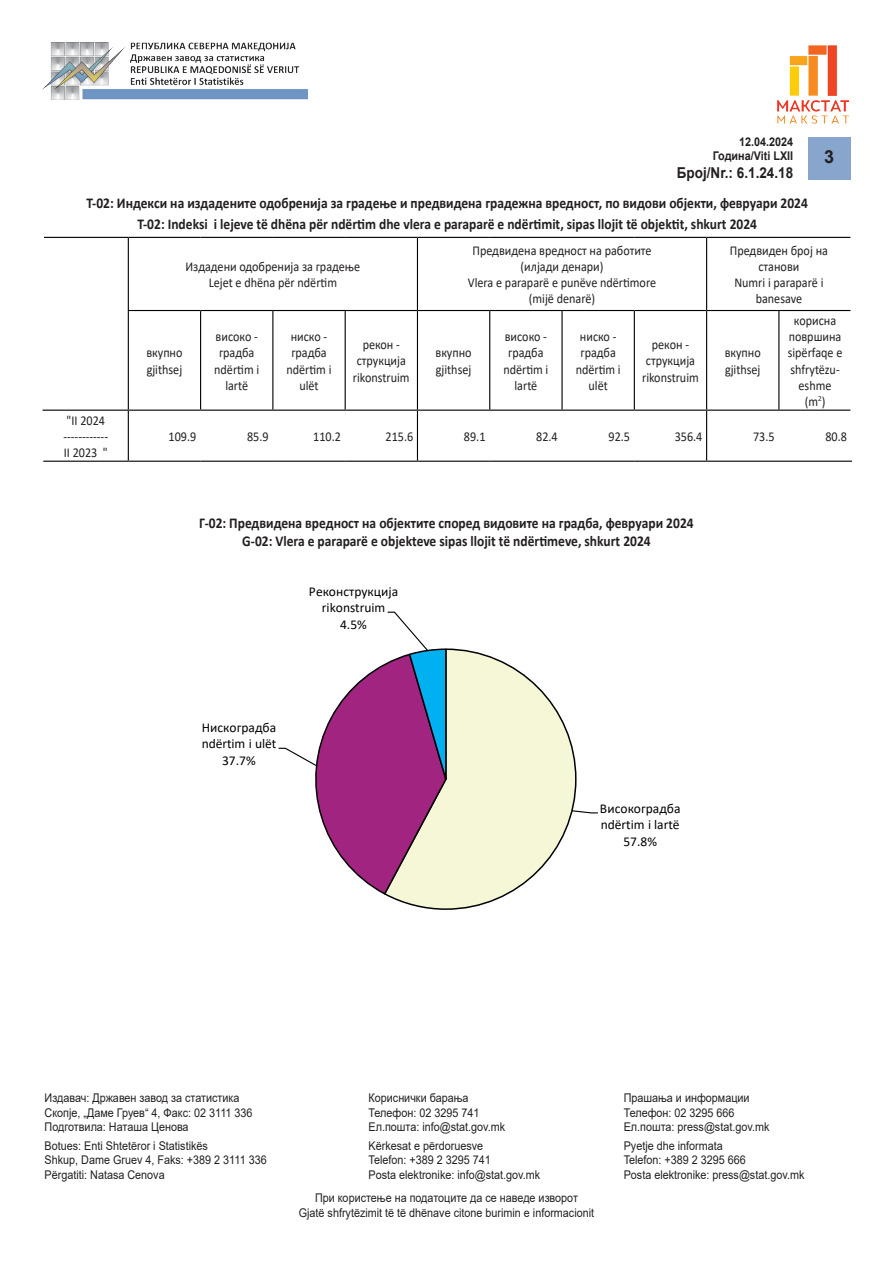
<style>
.page{position:relative;width:893px;height:1263px;background:#fff}
.page>*{position:absolute;margin:0;border:0;box-sizing:border-box;transform-origin:0 0}
.t1{font:700 18px "Arial";color:#231f20}
.t2{font:700 15px/18px "Calibri";color:#231f20;text-align:center;scale:.9 1}
.t3{font:700 15px "Arial";color:#231f20;scale:.9 1}
.t4{font:13.5px/16.2px "Calibri";color:#231f20;text-align:center;scale:.9 1}
.t5{font:13.5px/16.5px "Calibri";color:#000;text-align:center}
.t6{font:12px/14.4px "Arial";color:#231f20;scale:.9 1}
.t7{font:700 12px/14.4px "Arial";color:#231f20;text-align:right;scale:.9 1}
</style>
<div class="page">
<div style="left:808px;top:137px;width:42px;height:42px;background:#88a6cd"></div>
<img style="left:43px;top:43px;width:265px;height:57px">
<img style="left:777px;top:45px;width:73px;height:79px">
<hr style="left:128px;top:238px;width:1px;height:72px;background:#000">
<hr style="left:417px;top:238px;width:1px;height:72px;background:#000">
<hr style="left:706px;top:238px;width:1px;height:72px;background:#000">
<hr style="left:128px;top:311px;width:1px;height:99px;background:#000">
<hr style="left:200px;top:311px;width:1px;height:99px;background:#000">
<hr style="left:272px;top:311px;width:1px;height:99px;background:#000">
<hr style="left:345px;top:311px;width:1px;height:99px;background:#000">
<hr style="left:417px;top:311px;width:1px;height:99px;background:#000">
<hr style="left:489px;top:311px;width:1px;height:99px;background:#000">
<hr style="left:561px;top:311px;width:2px;height:99px;background:#000">
<hr style="left:634px;top:311px;width:1px;height:99px;background:#000">
<hr style="left:706px;top:311px;width:1px;height:99px;background:#000">
<hr style="left:778px;top:311px;width:1px;height:99px;background:#000">
<hr style="left:128px;top:411px;width:1px;height:50px;background:#000">
<hr style="left:417px;top:411px;width:1px;height:50px;background:#000">
<hr style="left:706px;top:411px;width:1px;height:50px;background:#000">
<hr style="left:44px;top:237px;width:84px;height:1px;background:#000">
<hr style="left:128px;top:237px;width:73px;height:1px;background:#000">
<hr style="left:201px;top:237px;width:72px;height:1px;background:#000">
<hr style="left:273px;top:237px;width:72px;height:1px;background:#000">
<hr style="left:345px;top:237px;width:72px;height:1px;background:#000">
<hr style="left:417px;top:237px;width:73px;height:1px;background:#000">
<hr style="left:490px;top:237px;width:72px;height:1px;background:#000">
<hr style="left:562px;top:237px;width:72px;height:1px;background:#000">
<hr style="left:634px;top:237px;width:73px;height:1px;background:#000">
<hr style="left:707px;top:237px;width:72px;height:1px;background:#000">
<hr style="left:779px;top:237px;width:71px;height:1px;background:#000">
<hr style="left:128px;top:310px;width:73px;height:1px;background:#000">
<hr style="left:201px;top:310px;width:72px;height:1px;background:#000">
<hr style="left:273px;top:310px;width:72px;height:1px;background:#000">
<hr style="left:345px;top:310px;width:72px;height:1px;background:#000">
<hr style="left:417px;top:310px;width:73px;height:1px;background:#000">
<hr style="left:490px;top:310px;width:72px;height:1px;background:#000">
<hr style="left:562px;top:310px;width:72px;height:1px;background:#000">
<hr style="left:634px;top:310px;width:73px;height:1px;background:#000">
<hr style="left:707px;top:310px;width:72px;height:1px;background:#000">
<hr style="left:779px;top:310px;width:71px;height:1px;background:#000">
<hr style="left:43px;top:410px;width:85px;height:1px;background:#000">
<hr style="left:128px;top:410px;width:73px;height:1px;background:#000">
<hr style="left:201px;top:410px;width:72px;height:1px;background:#000">
<hr style="left:273px;top:410px;width:72px;height:1px;background:#000">
<hr style="left:345px;top:410px;width:72px;height:1px;background:#000">
<hr style="left:417px;top:410px;width:73px;height:1px;background:#000">
<hr style="left:490px;top:410px;width:72px;height:1px;background:#000">
<hr style="left:562px;top:410px;width:72px;height:1px;background:#000">
<hr style="left:634px;top:410px;width:73px;height:1px;background:#000">
<hr style="left:707px;top:410px;width:72px;height:1px;background:#000">
<hr style="left:779px;top:410px;width:71px;height:1px;background:#000">
<hr style="left:43px;top:461px;width:85px;height:1px;background:#000">
<hr style="left:128px;top:461px;width:73px;height:1px;background:#000">
<hr style="left:201px;top:461px;width:72px;height:1px;background:#000">
<hr style="left:273px;top:461px;width:72px;height:1px;background:#000">
<hr style="left:345px;top:461px;width:72px;height:1px;background:#000">
<hr style="left:417px;top:461px;width:73px;height:1px;background:#000">
<hr style="left:490px;top:461px;width:72px;height:1px;background:#000">
<hr style="left:562px;top:461px;width:72px;height:1px;background:#000">
<hr style="left:634px;top:461px;width:73px;height:1px;background:#000">
<hr style="left:707px;top:461px;width:72px;height:1px;background:#000">
<hr style="left:779px;top:461px;width:73px;height:1px;background:#000">
<svg style="left:278px;top:611px;width:320px;height:299px"></svg>
<p class="t7" style="left:713px;top:134px;width:91px">12.04.2024<br>Година/Viti LXII</p>
<p class="t3" style="left:677px;top:162px;width:131px">Број/Nr.: 6.1.24.18</p>
<h1 class="t1" style="left:824px;top:144px;width:12px">3</h1>
<p class="t2" style="left:87px;top:193px;width:803px">T-02: Индекси на издадените одобренија за градење и предвидена градежна вредност, по видови објекти, февруари 2024</p>
<p class="t2" style="left:137px;top:215px;width:690px">T-02: Indeksi i lejeve të dhëna për ndërtim dhe vlera e paraparë e ndërtimit, sipas llojit të objektit, shkurt 2024</p>
<p class="t4" style="left:186px;top:258px;width:196px">Издадени одобренија за градење<br>Lejet e dhëna për ndërtim</p>
<p class="t4" style="left:468px;top:242px;width:211px">Предвидена вредност на работите (илјади денари)<br>Vlera e paraparë e punëve ndërtimore</p>
<p class="t4" style="left:529px;top:290px;width:75px">(mijë denarë)</p>
<p class="t4" style="left:730px;top:242px;width:111px">Предвиден број на станови<br>Numri i paraparë i banesave</p>
<p class="t4" style="left:63px;top:412px;width:51px;text-align:left">"II 2024 ------------<br>II 2023 "</p>
<p class="t4" style="left:146px;top:344px;width:42px;text-align:left">вкупно gjithsej</p>
<p class="t4" style="left:214px;top:328px;width:52px">високо - градба ndërtim i lartë</p>
<p class="t4" style="left:286px;top:328px;width:52px">ниско - градба ndërtim i ulët</p>
<p class="t4" style="left:353px;top:336px;width:65px">рекон - струкција rikonstruim</p>
<p class="t4" style="left:435px;top:344px;width:42px;text-align:left">вкупно gjithsej</p>
<p class="t4" style="left:503px;top:328px;width:52px">високо - градба ndërtim i lartë</p>
<p class="t4" style="left:576px;top:328px;width:52px">ниско - градба ndërtim i ulët</p>
<p class="t4" style="left:642px;top:336px;width:65px">рекон - струкција rikonstruim</p>
<p class="t4" style="left:725px;top:344px;width:42px;text-align:left">вкупно gjithsej</p>
<p class="t4" style="left:788px;top:312px;width:62px">корисна површина sipërfaqe e shfrytëzu&shy;eshme</p>
<p class="t4" style="left:805px;top:393px;width:24px">(m<sup>2</sup>)</p>
<p class="t4" style="left:169px;top:428px;width:32px">109.9</p>
<p class="t4" style="left:247px;top:428px;width:25px">85.9</p>
<p class="t4" style="left:313px;top:428px;width:32px">110.2</p>
<p class="t4" style="left:385px;top:428px;width:32px">215.6</p>
<p class="t4" style="left:464px;top:428px;width:25px">89.1</p>
<p class="t4" style="left:536px;top:428px;width:25px">82.4</p>
<p class="t4" style="left:608px;top:428px;width:25px">92.5</p>
<p class="t4" style="left:675px;top:428px;width:32px">356.4</p>
<p class="t4" style="left:753px;top:428px;width:25px">73.5</p>
<p class="t4" style="left:825px;top:428px;width:25px">80.8</p>
<p class="t2" style="left:199px;top:513px;width:551px">Г-02: Предвидена вредност на објектите според видовите на градба, февруари 2024<br>G-02: Vlera e paraparë e objekteve sipas llojit të ndërtimeve, shkurt 2024</p>
<p class="t5" style="left:309px;top:582px;width:91px">Реконструкција rikonstruim<br>4.5%</p>
<p class="t5" style="left:202px;top:719px;width:76px">Нискоградба ndërtim i ulët<br>37.7%</p>
<p class="t5" style="left:600px;top:800px;width:82px">Високоградба ndërtim i lartë<br>57.8%</p>
<p class="t6" style="left:45px;top:1091px;width:233px">Издавач: Државен завод за статистика<br>Скопје, „Даме Груев“ 4, Факс: 02 3111 336<br>Подготвила: Наташа Ценова</p>
<p class="t6" style="left:45px;top:1138px;width:248px">Botues: Enti Shtetëror i Statistikës<br>Shkup, Dame Gruev 4, Faks: +389 2 3111 336<br>Përgatiti: Natasa Cenova</p>
<p class="t6" style="left:369px;top:1091px;width:153px">Кориснички барања<br>Телефон: 02 3295 741<br>Ел.пошта: info@stat.gov.mk</p>
<p class="t6" style="left:369px;top:1138px;width:192px">Kërkesat e përdoruesve<br>Telefon: +389 2 3295 741<br>Posta elektronike: info@stat.gov.mk</p>
<p class="t6" style="left:299px;top:1191px;width:330px;text-align:center">При користење на податоците да се наведе изворот<br>Gjatë shfrytëzimit të të dhënave citone burimin e informacionit</p>
<p class="t6" style="left:624px;top:1091px;width:163px">Прашања и информации<br>Телефон: 02 3295 666<br>Ел.пошта: press@stat.gov.mk</p>
<p class="t6" style="left:624px;top:1138px;width:202px">Pyetje dhe informata<br>Telefon: +389 2 3295 666<br>Posta elektronike: press@stat.gov.mk</p>
</div>
